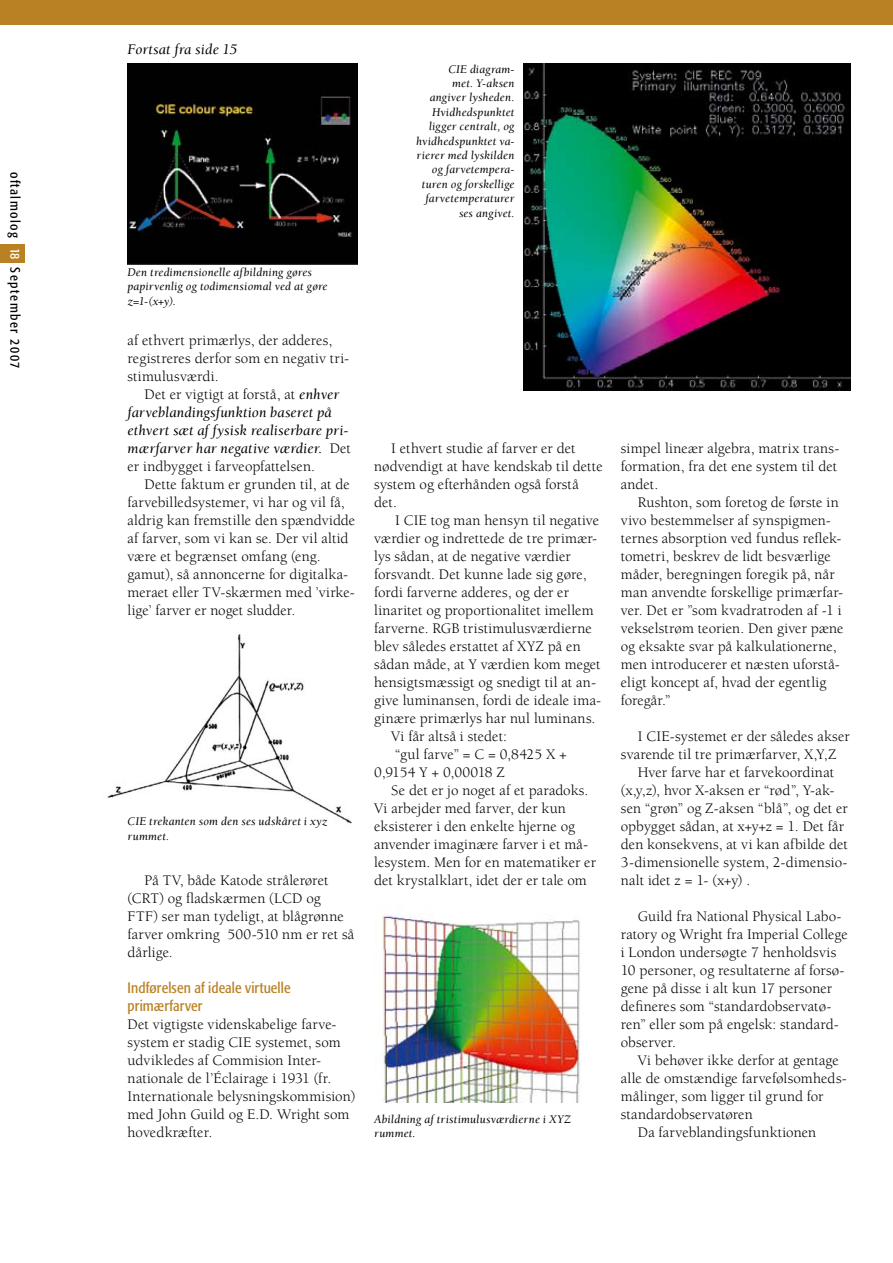
<style>
.page{position:relative;width:893px;height:1263px;background:#fff}
.page>*{position:absolute;margin:0;border:0;box-sizing:border-box;transform-origin:0 0}
.t1{font:15px/18px "Berkeley";letter-spacing:.005em;color:#000}
.t2{font:italic 15px/18px "Berkeley";letter-spacing:.005em;color:#000}
.t3{font:condensed 15px/18px "Formata";letter-spacing:.005em;color:#b98124}
.t4{font:15px "Berkeley";letter-spacing:-.015em;color:#000}
.t5{font:condensed 13.5px "Formata";letter-spacing:.1em;color:#000}
.t6{font:italic 12px/14.4px "Berkeley";letter-spacing:.015em;color:#000}
.s1{color:#fff}
.s2{font-style:normal}
</style>
<div class="page">
<div style="left:0;top:244px;width:25px;height:19px;background:#b98124"></div>
<div style="left:0;top:0;width:893px;height:25px;background:#b98124"></div>
<img style="left:128px;top:64px;width:229px;height:200px">
<img style="left:107px;top:634px;width:245px;height:190px">
<img style="left:374px;top:915px;width:207px;height:188px">
<img style="left:524px;top:64px;width:326px;height:326px">
<p class="t5" style="left:23px;top:172px;width:198px;rotate:90deg">oftalmolog <span class="s1">18</span> September 2007</p>
<p class="t2" style="left:128px;top:40px;width:111px">Fortsat fra side 15</p>
<p class="t6" style="left:128px;top:265px;width:201px">Den tredimensionelle afbildning gøres papirvenlig og todimensiomal ved at gøre z=1-(x+y).</p>
<p class="t1" style="left:128px;top:332px;width:223px">af ethvert primærlys, der adderes, registreres derfor som en negativ tri&shy;stimulusværdi.</p>
<p class="t2" style="left:128px;top:386px;width:225px;text-indent:17px"><span class="s2">Det er vigtigt at forstå, at</span> enhver farveblandingsfunktion baseret på ethvert sæt af fysisk realiserbare pri&shy;mærfarver har negative værdier. <span class="s2">Det er indbygget i farveopfattelsen.</span></p>
<p class="t1" style="left:128px;top:476px;width:229px;text-indent:17px">Dette faktum er grunden til, at de farvebilledsystemer, vi har og vil få, aldrig kan fremstille den spændvidde af farver, som vi kan se. Der vil altid være et begrænset omfang (eng. gamut), så annoncerne for digitalka&shy;meraet eller TV-skærmen med ’virke&shy;lige’ farver er noget sludder.</p>
<p class="t6" style="left:128px;top:815px;width:201px">CIE trekanten som den ses udskåret i xyz rummet.</p>
<p class="t1" style="left:128px;top:872px;width:228px;text-indent:17px">På TV, både Katode strålerøret (CRT) og fladskærmen (LCD og<br>FTF) ser man tydeligt, at blågrønne farver omkring 500-510 nm er ret så dårlige.</p>
<p class="t3" style="left:128px;top:979px;width:165px">Indførelsen af ideale virtuelle primærfarver</p>
<p class="t1" style="left:128px;top:1016px;width:229px">Det vigtigste videnskabelige farve&shy;system er stadig CIE systemet, som udvikledes af Commision Inter&shy;nationale de l’Éclairage i 1931 (fr.<br>Internationale belysningskommision) med John Guild og E.D. Wright som hovedkræfter.</p>
<p class="t6" style="left:416px;top:62px;width:100px;text-align:right">CIE diagram-<br>met. Y-aksen angiver lysheden.<br>Hvidhedspunktet ligger centralt, og hvidhedspunktet va&shy;rierer med lyskilden og farvetempera&shy;turen og forskellige farvetemperaturer ses angivet.</p>
<p class="t1" style="left:374px;top:440px;width:230px;text-indent:17px">I ethvert studie af farver er det nødvendigt at have kendskab til dette system og efterhånden også forstå det.</p>
<p class="t1" style="left:395px;top:512px;width:206px">I CIE tog man hensyn til negative</p>
<p class="t1" style="left:374px;top:530px;width:224px">værdier og indrettede de tre primær-</p>
<p class="t1" style="left:374px;top:548px;width:198px">lys sådan, at de negative værdier</p>
<p class="t1" style="left:374px;top:566px;width:214px">forsvandt. Det kunne lade sig gøre,</p>
<p class="t1" style="left:374px;top:584px;width:196px">fordi farverne adderes, og der er</p>
<p class="t1" style="left:374px;top:602px;width:221px">linaritet og proportionalitet imellem</p>
<p class="t1" style="left:374px;top:620px;width:219px">farverne. RGB tristimulusværdierne</p>
<p class="t1" style="left:374px;top:638px;width:208px">blev således erstattet af XYZ på en</p>
<p class="t1" style="left:374px;top:656px;width:228px">sådan måde, at Y værdien kom meget</p>
<p class="t1" style="left:374px;top:674px;width:223px">hensigtsmæssigt og snedigt til at an-</p>
<p class="t1" style="left:374px;top:692px;width:228px">give luminansen, fordi de ideale ima-</p>
<p class="t1" style="left:374px;top:710px;width:223px">ginære primærlys har nul luminans.</p>
<p class="t1" style="left:391px;top:728px;width:117px">Vi får altså i stedet:</p>
<p class="t1" style="left:395px;top:746px;width:173px">“gul farve” = C = 0,8425 X +</p>
<p class="t4" style="left:374px;top:764px;width:132px">0,9154 Y + 0,00018 Z</p>
<p class="t1" style="left:391px;top:782px;width:199px">Se det er jo noget af et paradoks.</p>
<p class="t1" style="left:374px;top:800px;width:193px">Vi arbejder med farver, der kun</p>
<p class="t1" style="left:374px;top:818px;width:202px">eksisterer i den enkelte hjerne og</p>
<p class="t1" style="left:374px;top:836px;width:215px">anvender imaginære farver i et må-</p>
<p class="t1" style="left:374px;top:854px;width:223px">lesystem. Men for en matematiker er</p>
<p class="t1" style="left:374px;top:872px;width:214px">det krystalklart, idet der er tale om</p>
<p class="t6" style="left:374px;top:1112px;width:198px">Abildning af tristimulusværdierne i XYZ rummet.</p>
<p class="t1" style="left:621px;top:440px;width:220px">simpel lineær algebra, matrix trans&shy;formation, fra det ene system til det andet.</p>
<p class="t1" style="left:621px;top:494px;width:224px;text-indent:17px">Rushton, som foretog de første in vivo bestemmelser af synspigmen&shy;ternes absorption ved fundus reflek&shy;tometri, beskrev de lidt besværlige måder, beregningen foregik på, når man anvendte forskellige primærfar&shy;ver. Det er ”som kvadratroden af -1 i vekselstrøm teorien. Den giver pæne og eksakte svar på kalkulationerne, men introducerer et næsten uforstå&shy;eligt koncept af, hvad der egentlig foregår.”</p>
<p class="t1" style="left:638px;top:728px;width:213px">I CIE-systemet er der således akser</p>
<p class="t1" style="left:621px;top:746px;width:217px">svarende til tre primærfarver, X,Y,Z</p>
<p class="t1" style="left:638px;top:764px;width:198px">Hver farve har et farvekoordinat</p>
<p class="t1" style="left:621px;top:782px;width:215px">(x,y,z), hvor X-aksen er “rød”, Y-ak-</p>
<p class="t1" style="left:621px;top:800px;width:228px">sen “grøn” og Z-aksen “blå”, og det er</p>
<p class="t1" style="left:621px;top:818px;width:225px">opbygget sådan, at x+y+z = 1. Det får</p>
<p class="t1" style="left:621px;top:836px;width:229px">den konsekvens, at vi kan afbilde det</p>
<p class="t1" style="left:621px;top:854px;width:228px">3-dimensionelle system, 2-dimensio-</p>
<p class="t1" style="left:621px;top:872px;width:131px">nalt idet z = 1- (x+y) .</p>
<p class="t1" style="left:621px;top:908px;width:228px;text-indent:17px">Guild fra National Physical Labo&shy;ratory og Wright fra Imperial College i London undersøgte 7 henholdsvis<br>10 personer, og resultaterne af forsø&shy;gene på disse i alt kun 17 personer defineres som “standardobservatø&shy;ren” eller som på engelsk: standard&shy;observer.</p>
<p class="t1" style="left:638px;top:1052px;width:202px">Vi behøver ikke derfor at gentage</p>
<p class="t1" style="left:621px;top:1070px;width:227px">alle de omstændige farvefølsomheds-</p>
<p class="t1" style="left:621px;top:1088px;width:204px">målinger, som ligger til grund for</p>
<p class="t1" style="left:621px;top:1106px;width:133px">standardobservatøren</p>
<p class="t1" style="left:638px;top:1124px;width:180px">Da farveblandingsfunktionen</p>
</div>
